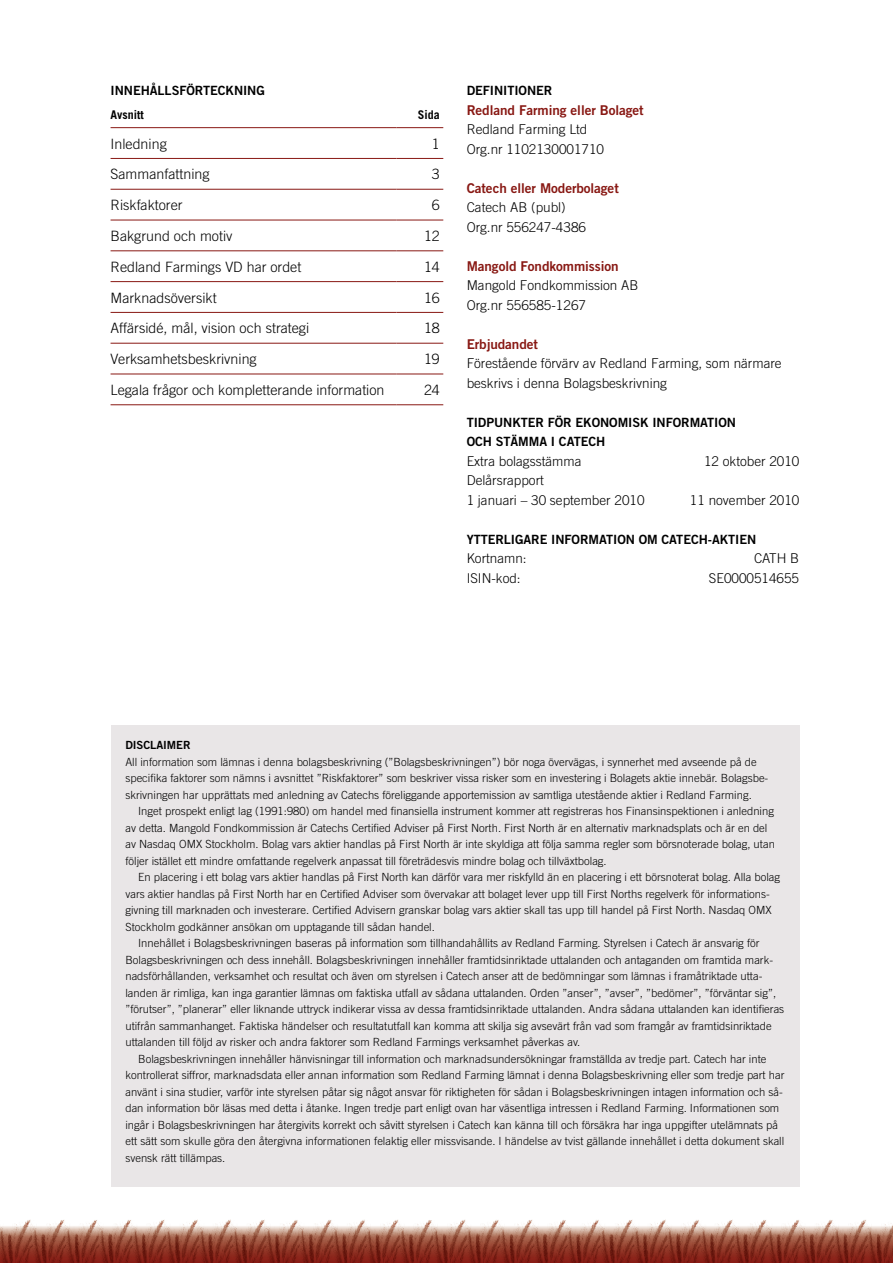
<style>
.page{position:relative;width:893px;height:1263px;background:#fff}
.page>*{position:absolute;margin:0;border:0;box-sizing:border-box;transform-origin:0 0}
.t1{font:300 14.25px "Trade Gothic";color:#000}
.t2{font:300 13.5px/19.5px "Trade Gothic";color:#000}
.t3{font:13.5px "Trade Gothic Bold Two";letter-spacing:-.005em;color:#881813}
.t4{font:12.75px/19.5px "Trade Gothic Bold Two";letter-spacing:-.005em;color:#000}
.t5{font:700 12px "Trade Gothic";color:#000}
.t6{font:300 11.25px/16.5px "Trade Gothic";color:#000}
.t7{font:11.25px "Trade Gothic Bold Two";letter-spacing:-.005em;color:#000}
</style>
<div class="page">
<img style="left:0;top:1219px;width:893px;height:44px">
<div style="left:111px;top:725px;width:688px;height:461px;background:#e9e6e7"></div>
<hr style="left:111px;top:127px;width:285px;height:1px;background:#881813">
<hr style="left:396px;top:127px;width:47px;height:1px;background:#881813">
<hr style="left:111px;top:158px;width:285px;height:1px;background:#881813">
<hr style="left:396px;top:158px;width:47px;height:1px;background:#881813">
<hr style="left:111px;top:189px;width:285px;height:1px;background:#881813">
<hr style="left:396px;top:189px;width:47px;height:1px;background:#881813">
<hr style="left:111px;top:220px;width:285px;height:1px;background:#881813">
<hr style="left:396px;top:220px;width:47px;height:1px;background:#881813">
<hr style="left:111px;top:251px;width:285px;height:1px;background:#881813">
<hr style="left:396px;top:251px;width:47px;height:1px;background:#881813">
<hr style="left:111px;top:281px;width:285px;height:1px;background:#881813">
<hr style="left:396px;top:281px;width:47px;height:1px;background:#881813">
<hr style="left:111px;top:312px;width:285px;height:1px;background:#881813">
<hr style="left:396px;top:312px;width:47px;height:1px;background:#881813">
<hr style="left:111px;top:343px;width:285px;height:1px;background:#881813">
<hr style="left:396px;top:343px;width:47px;height:1px;background:#881813">
<hr style="left:111px;top:374px;width:285px;height:1px;background:#881813">
<hr style="left:111px;top:404px;width:285px;height:1px;background:#881813">
<hr style="left:396px;top:374px;width:47px;height:1px;background:#881813">
<hr style="left:396px;top:404px;width:47px;height:1px;background:#881813">
<p class="t4" style="left:111px;top:81px;width:156px">I NNEHÅLLSFÖRTECKNING</p>
<p class="t5" style="left:111px;top:107px;width:35px">Avsnitt</p>
<p class="t5" style="left:418px;top:107px;width:24px">Sida</p>
<p class="t1" style="left:111px;top:135px;width:58px">Inledning</p>
<p class="t1" style="left:432px;top:135px;width:9px">1</p>
<p class="t1" style="left:111px;top:166px;width:100px">Sammanfattning</p>
<p class="t1" style="left:432px;top:166px;width:9px">3</p>
<p class="t1" style="left:111px;top:197px;width:74px">Riskfaktorer</p>
<p class="t1" style="left:432px;top:197px;width:9px">6</p>
<p class="t1" style="left:111px;top:228px;width:123px">Bakgrund och motiv</p>
<p class="t1" style="left:424px;top:228px;width:17px">12</p>
<p class="t1" style="left:111px;top:258px;width:192px">Redland Farmings VD har ordet</p>
<p class="t1" style="left:424px;top:258px;width:17px">14</p>
<p class="t1" style="left:111px;top:289px;width:108px">Marknadsöversikt</p>
<p class="t1" style="left:424px;top:289px;width:17px">16</p>
<p class="t1" style="left:111px;top:320px;width:200px">Affärsidé, mål, vision och strategi</p>
<p class="t1" style="left:424px;top:320px;width:17px">18</p>
<p class="t1" style="left:111px;top:351px;width:148px">Verksamhetsbeskrivning</p>
<p class="t1" style="left:424px;top:351px;width:17px">19</p>
<p class="t1" style="left:111px;top:381px;width:275px">Legala frågor och kompletterande information</p>
<p class="t1" style="left:424px;top:381px;width:17px">24</p>
<p class="t4" style="left:467px;top:81px;width:87px">DEFINITIONER</p>
<p class="t3" style="left:467px;top:102px;width:178px">REDLAND FARMING ELLER BOLAGET</p>
<p class="t2" style="left:467px;top:120px;width:139px">Redland Farming Ltd<br>Org.nr 1102130001710</p>
<p class="t3" style="left:467px;top:180px;width:154px">CATECH ELLER MODERBOLAGET</p>
<p class="t2" style="left:467px;top:198px;width:121px">Catech AB (publ)<br>Org.nr 556247-4386</p>
<p class="t3" style="left:467px;top:258px;width:153px">MANGOLD FONDKOMMISSION</p>
<p class="t2" style="left:467px;top:276px;width:173px">Mangold Fondkommission AB<br>Org.nr 556585-1267</p>
<p class="t3" style="left:467px;top:336px;width:73px">ERBJUDANDET</p>
<p class="t2" style="left:467px;top:354px;width:317px">Förestående förvärv av Redland Farming, som närmare beskrivs i denna Bolagsbeskrivning</p>
<p class="t4" style="left:467px;top:412px;width:271px">TIDPUNKTER FÖR EKONOMISK INFORMATION<br>OCH STÄMMA I CATECH</p>
<p class="t2" style="left:467px;top:451px;width:116px">Extra bolagsstämma</p>
<p class="t2" style="left:704px;top:451px;width:97px">12 oktober 2010</p>
<p class="t2" style="left:467px;top:471px;width:179px">Delårsrapport<br>1 januari – 30 september 2010</p>
<p class="t2" style="left:690px;top:490px;width:111px">11 november 2010</p>
<p class="t4" style="left:467px;top:529px;width:291px">YTTERLIGARE INFORMATION OM CATECH-AKTIEN</p>
<p class="t2" style="left:467px;top:549px;width:62px">Kortnamn:</p>
<p class="t2" style="left:754px;top:549px;width:47px">CATH B</p>
<p class="t2" style="left:467px;top:568px;width:56px">ISIN-kod:</p>
<p class="t2" style="left:709px;top:568px;width:92px">SE0000514655</p>
<p class="t7" style="left:125px;top:738px;width:67px">DISCLAIMER</p>
<p class="t6" style="left:125px;top:753px;width:644px">All information som lämnas i denna bolagsbeskrivning (”Bolagsbeskrivningen”) bör noga övervägas, i synnerhet med avseende på de specifika faktorer som nämns i avsnittet ”Riskfaktorer” som beskriver vissa risker som en investering i Bolagets aktie innebär. Bolagsbe&shy;skrivningen har upprättats med anledning av Catechs föreliggande apportemission av samtliga utestående aktier i Redland Farming.</p>
<p class="t6" style="left:125px;top:803px;width:651px;text-indent:13px">Inget prospekt enligt lag (1991:980) om handel med finansiella instrument kommer att registreras hos Finansinspektionen i anledning av detta. Mangold Fondkommission är Catechs Certified Adviser på First North. First North är en alternativ marknadsplats och är en del av Nasdaq OMX Stockholm. Bolag vars aktier handlas på First North är inte skyldiga att följa samma regler som börsnoterade bolag, utan följer istället ett mindre omfattande regelverk anpassat till företrädesvis mindre bolag och tillväxtbolag.</p>
<p class="t6" style="left:138px;top:869px;width:643px">En placering i ett bolag vars aktier handlas på First North kan därför vara mer riskfylld än en placering i ett börsnoterat bolag. Alla bolag</p>
<p class="t6" style="left:125px;top:885px;width:646px">vars aktier handlas på First North har en Certified Adviser som övervakar att bolaget lever upp till First Norths regelverk för informations-</p>
<p class="t6" style="left:125px;top:902px;width:648px">givning till marknaden och investerare. Certified Advisern granskar bolag vars aktier skall tas upp till handel på First North. Nasdaq OMX</p>
<p class="t6" style="left:125px;top:918px;width:311px">Stockholm godkänner ansökan om upptagande till sådan handel.</p>
<p class="t6" style="left:138px;top:935px;width:623px">Innehållet i Bolagsbeskrivningen baseras på information som tillhandahållits av Redland Farming. Styrelsen i Catech är ansvarig för</p>
<p class="t6" style="left:125px;top:951px;width:649px">Bolagsbeskrivningen och dess innehåll. Bolagsbeskrivningen innehåller framtidsinriktade uttalanden och antaganden om framtida mark-</p>
<p class="t6" style="left:125px;top:968px;width:638px">nadsförhållanden, verksamhet och resultat och även om styrelsen i Catech anser att de bedömningar som lämnas i framåtriktade utta-</p>
<p class="t6" style="left:125px;top:984px;width:652px">landen är rimliga, kan inga garantier lämnas om faktiska utfall av sådana uttalanden. Orden ”anser”, ”avser”, ”bedömer”, ”förväntar sig”,</p>
<p class="t6" style="left:125px;top:1001px;width:660px">”förutser”, ”planerar” eller liknande uttryck indikerar vissa av dessa framtidsinriktade uttalanden. Andra sådana uttalanden kan identifieras</p>
<p class="t6" style="left:125px;top:1017px;width:648px">utifrån sammanhanget. Faktiska händelser och resultatutfall kan komma att skilja sig avsevärt från vad som framgår av framtidsinriktade</p>
<p class="t6" style="left:125px;top:1034px;width:456px">uttalanden till följd av risker och andra faktorer som Redland Farmings verksamhet påverkas av.</p>
<p class="t6" style="left:138px;top:1050px;width:630px">Bolagsbeskrivningen innehåller hänvisningar till information och marknadsundersökningar framställda av tredje part. Catech har inte</p>
<p class="t6" style="left:125px;top:1067px;width:661px">kontrollerat siffror, marknadsdata eller annan information som Redland Farming lämnat i denna Bolagsbeskrivning eller som tredje part har</p>
<p class="t6" style="left:125px;top:1083px;width:659px">använt i sina studier, varför inte styrelsen påtar sig något ansvar för riktigheten för sådan i Bolagsbeskrivningen intagen information och så-</p>
<p class="t6" style="left:125px;top:1100px;width:655px">dan information bör läsas med detta i åtanke. Ingen tredje part enligt ovan har väsentliga intressen i Redland Farming. Informationen som</p>
<p class="t6" style="left:125px;top:1116px;width:654px">ingår i Bolagsbeskrivningen har återgivits korrekt och såvitt styrelsen i Catech kan känna till och försäkra har inga uppgifter utelämnats på</p>
<p class="t6" style="left:125px;top:1133px;width:660px">ett sätt som skulle göra den återgivna informationen felaktig eller missvisande. I händelse av tvist gällande innehållet i detta dokument skall</p>
<p class="t6" style="left:125px;top:1149px;width:101px">svensk rätt tillämpas.</p>
</div>
